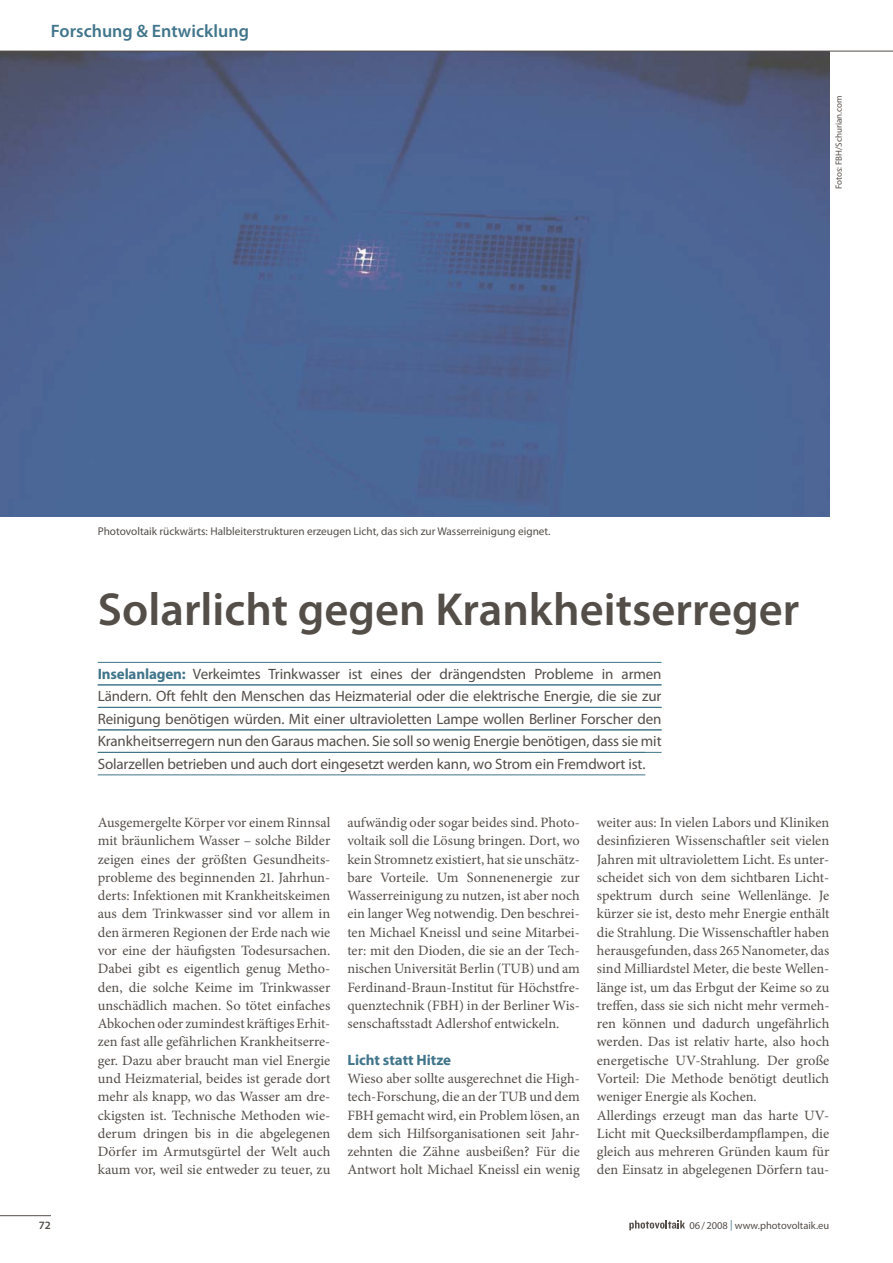
<style>
.page{position:relative;width:893px;height:1263px;background:#fff}
.page>*{position:absolute;margin:0;border:0;box-sizing:border-box;transform-origin:0 0}
.t1{font:600 46.5px "Myriad Pro";color:#544e49}
.t2{font:600 18px "Myriad Pro";color:#41758b}
.t3{font:15px/22.5px "Myriad Pro";letter-spacing:-.01em;color:#544e49;text-align:justify}
.t4{font:700 15px "Myriad Pro";color:#41758b}
.t5{font:14.25px/18.3px "Minion Pro";color:#544e49;text-align:justify}
.t6{font:11.25px "Myriad Pro";color:#544e49}
.t7{font:600 11.25px "Myriad Pro";color:#544e49}
.t8{font:10.5px "Myriad Pro";color:#544e49}
.t9{font:9px "Myriad Pro";color:#544e49}
.s1{font-weight:700;color:#41758b}
.s2{color:#41758b}
</style>
<div class="page">
<img style="left:0;top:52px;width:829px;height:464px">
<hr style="left:0;top:51px;width:893px;height:1px;background:#544e49">
<hr style="left:0;top:1215px;width:51px;height:1px;background:#544e49">
<hr style="left:98px;top:752px;width:563px;height:1px;background:#41758b">
<hr style="left:98px;top:775px;width:547px;height:1px;background:#41758b">
<hr style="left:98px;top:662px;width:563px;height:1px;background:#41758b">
<hr style="left:98px;top:685px;width:563px;height:1px;background:#41758b">
<hr style="left:98px;top:707px;width:563px;height:1px;background:#41758b">
<hr style="left:98px;top:730px;width:563px;height:1px;background:#41758b">
<svg style="left:629px;top:1220px;width:56px;height:10px"></svg>
<p class="t2" style="left:51px;top:20px;width:200px">Forschung &amp; Entwicklung</p>
<p class="t9" style="left:835px;top:189px;width:95px;rotate:-90deg">Fotos: FBH/Schurian.com</p>
<p class="t6" style="left:98px;top:527px;width:454px">Photovoltaik rückwärts: Halbleiterstrukturen erzeugen Licht, das sich zur Wasserreinigung eignet.</p>
<h1 class="t1" style="left:98px;top:582px;width:703px">Solarlicht gegen Krankheitserreger</h1>
<p class="t3" style="left:98px;top:664px;width:565px"><span class="s1">Inselanlagen:</span> Verkeimtes Trinkwasser ist eines der drängendsten Probleme in armen Ländern. Oft fehlt den Menschen das Heizmaterial oder die elektrische Energie, die sie zur Reinigung benötigen würden. Mit einer ultravioletten Lampe wollen Berliner Forscher den Krankheitserregern nun den Garaus machen. Sie soll so wenig Energie benötigen, dass sie mit Solarzellen betrieben und auch dort eingesetzt werden kann, wo Strom ein Fremdwort ist.</p>
<p class="t7" style="left:39px;top:1218px;width:14px">72</p>
<p class="t5" style="left:98px;top:815px;width:234px">Ausgemergelte Körper vor einem Rinnsal mit bräunlichem Wasser – solche Bilder zeigen eines der größten Gesundheits&shy;probleme des beginnenden 21. Jahrhun&shy;derts: Infektionen mit Krankheitskeimen aus dem Trinkwasser sind vor allem in den ärmeren Regionen der Erde nach wie vor eine der häufigsten Todesursachen.<br>Dabei gibt es eigentlich genug Metho&shy;den, die solche Keime im Trinkwasser unschädlich machen. So tötet einfaches Abkochen oder zumindest kräftiges Erhit&shy;zen fast alle gefährlichen Krankheitserre&shy;ger. Dazu aber braucht man viel Energie und Heizmaterial, beides ist gerade dort mehr als knapp, wo das Wasser am dre&shy;ckigsten ist. Technische Methoden wie&shy;derum dringen bis in die abgelegenen Dörfer im Armutsgürtel der Welt auch kaum vor, weil sie entweder zu teuer, zu</p>
<p class="t5" style="left:347px;top:815px;width:234px">aufwändig oder sogar beides sind. Photo&shy;voltaik soll die Lösung bringen. Dort, wo kein Stromnetz existiert, hat sie unschätz&shy;bare Vorteile. Um Sonnenenergie zur Wasserreinigung zu nutzen, ist aber noch ein langer Weg notwendig. Den beschrei&shy;ten Michael Kneissl und seine Mitarbei&shy;ter: mit den Dioden, die sie an der Tech&shy;nischen Universität Berlin (TUB) und am Ferdinand-Braun-Institut für Höchstfre&shy;quenztechnik (FBH) in der Berliner Wis&shy;senschaftsstadt Adlershof entwickeln.</p>
<p class="t4" style="left:347px;top:1054px;width:105px">Licht statt Hitze</p>
<p class="t5" style="left:347px;top:1071px;width:234px">Wieso aber sollte ausgerechnet die High&shy;tech-Forschung, die an der TUB und dem FBH gemacht wird, ein Problem lösen, an dem sich Hilfsorganisationen seit Jahr&shy;zehnten die Zähne ausbeißen? Für die Antwort holt Michael Kneissl ein wenig</p>
<p class="t5" style="left:597px;top:815px;width:234px;text-align:left">weiter aus: In vielen Labors und Kliniken desinfizieren Wissenschaftler seit vielen Jahren mit ultraviolettem Licht. Es unter&shy;scheidet sich von dem sichtbaren Licht&shy;spektrum durch seine Wellenlänge. Je kürzer sie ist, desto mehr Energie enthält die Strahlung. Die Wissenschaftler haben herausgefunden, dass 265 Nanometer, das sind Milliardstel Meter, die beste Wellen&shy;länge ist, um das Erbgut der Keime so zu treffen, dass sie sich nicht mehr vermeh&shy;ren können und dadurch ungefährlich werden. Das ist relativ harte, also hoch energetische UV-Strahlung. Der große Vorteil: Die Methode benötigt deutlich weniger Energie als Kochen.<br>Allerdings erzeugt man das harte UV-Licht mit Quecksilberdampflampen, die gleich aus mehreren Gründen kaum für den Einsatz in abgelegenen Dörfern tau-</p>
<p class="t8" style="left:689px;top:1221px;width:141px">06 / 2008 <span class="s2">|</span> www.photovoltaik.eu</p>
</div>
